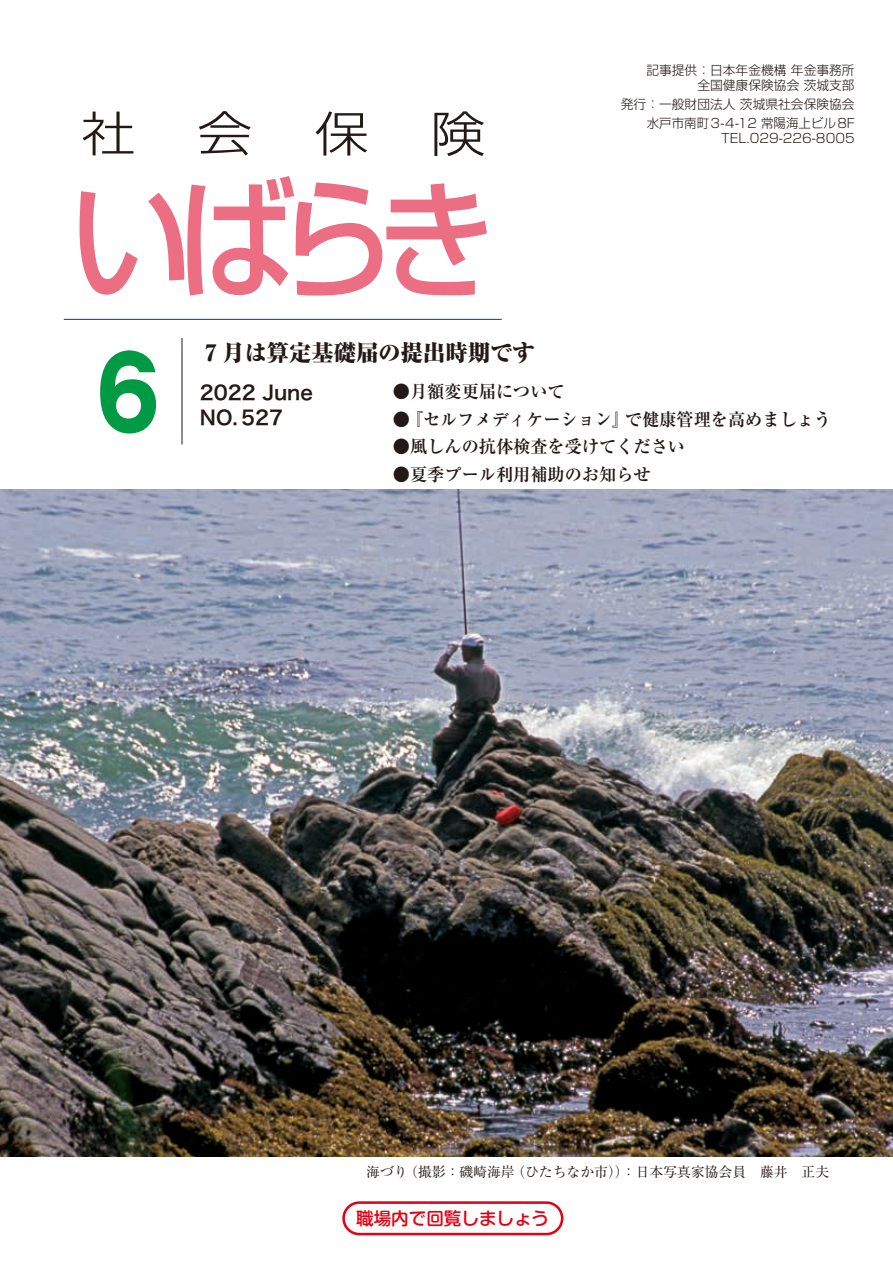
<style>
.page{position:relative;width:893px;height:1263px;background:#fff}
.page>*{position:absolute;margin:0;border:0;box-sizing:border-box;transform-origin:0 0}
.t1{font:700 99.9px "Gothic MB101 Pro";color:#094;scale:.84 1}
.t2{font:800 expanded 22.35px "Ryumin Pro";color:#231916}
.t3{font:19.65px/24.9px "Hira Kaku Pro W6";color:#231916}
.t4{font:700 17.55px "Ryumin Pro";color:#231916}
.t5{font:500 17.55px "Shin M Go Pro";color:#e60013}
.t6{font:13.8px "Ryumin Pro";color:#231916}
.t7{font:300 12.75px/14.9px "Shin Go Pro";color:#231916;text-align:right}
</style>
<div class="page">
<hr style="left:182px;top:338px;width:1px;height:106px;background:#231916">
<hr style="left:64px;top:319px;width:438px;height:1px;background:#0d3488">
<div style="left:342px;top:1201px;width:221px;height:34px;border:3px solid #e60013;border-radius:16px"></div>
<svg style="left:83px;top:112px;width:50px;height:43px"></svg>
<svg style="left:199px;top:111px;width:52px;height:45px"></svg>
<svg style="left:316px;top:111px;width:51px;height:45px"></svg>
<svg style="left:434px;top:111px;width:50px;height:45px"></svg>
<svg style="left:80px;top:176px;width:407px;height:120px"></svg>
<img style="left:0;top:489px;width:893px;height:668px">
<p class="t7" style="left:646px;top:61px;width:210px">記事提供：日本年金機構 年金事務所全国健康保険協会 茨城支部</p>
<p class="t7" style="left:621px;top:93px;width:235px;line-height:19.2px">発行：一般財団法人 茨城県社会保険協会水戸市南町3-4-12 常陽海上ビル8F</p>
<p class="t7" style="left:721px;top:129px;width:135px">TEL.029-226-8005</p>
<h1 class="t1" style="left:86px;top:310px;width:101px">６</h1>
<h2 class="t2" style="left:200px;top:334px;width:336px">７月は算定基礎届の提出時期です</h2>
<h3 class="t4" style="left:393px;top:378px;width:173px">●月額変更届について</h3>
<h3 class="t4" style="left:393px;top:405px;width:440px">●『セルフメディケーション』で健康管理を高めましょう</h3>
<h3 class="t4" style="left:393px;top:433px;width:294px">●風しんの抗体検査を受けてください</h3>
<h3 class="t4" style="left:393px;top:461px;width:259px">●夏季プール利用補助のお知らせ</h3>
<h3 class="t3" style="left:200px;top:379px;width:115px">2022 June<br>NO. 527</h3>
<p class="t6" style="left:366px;top:1161px;width:464px">海づり（撮影：磯崎海岸（ひたちなか市））：日本写真家協会員　藤井　正夫</p>
<h3 class="t5" style="left:356px;top:1204px;width:194px">職場内で回覧しましょう</h3>
</div>
